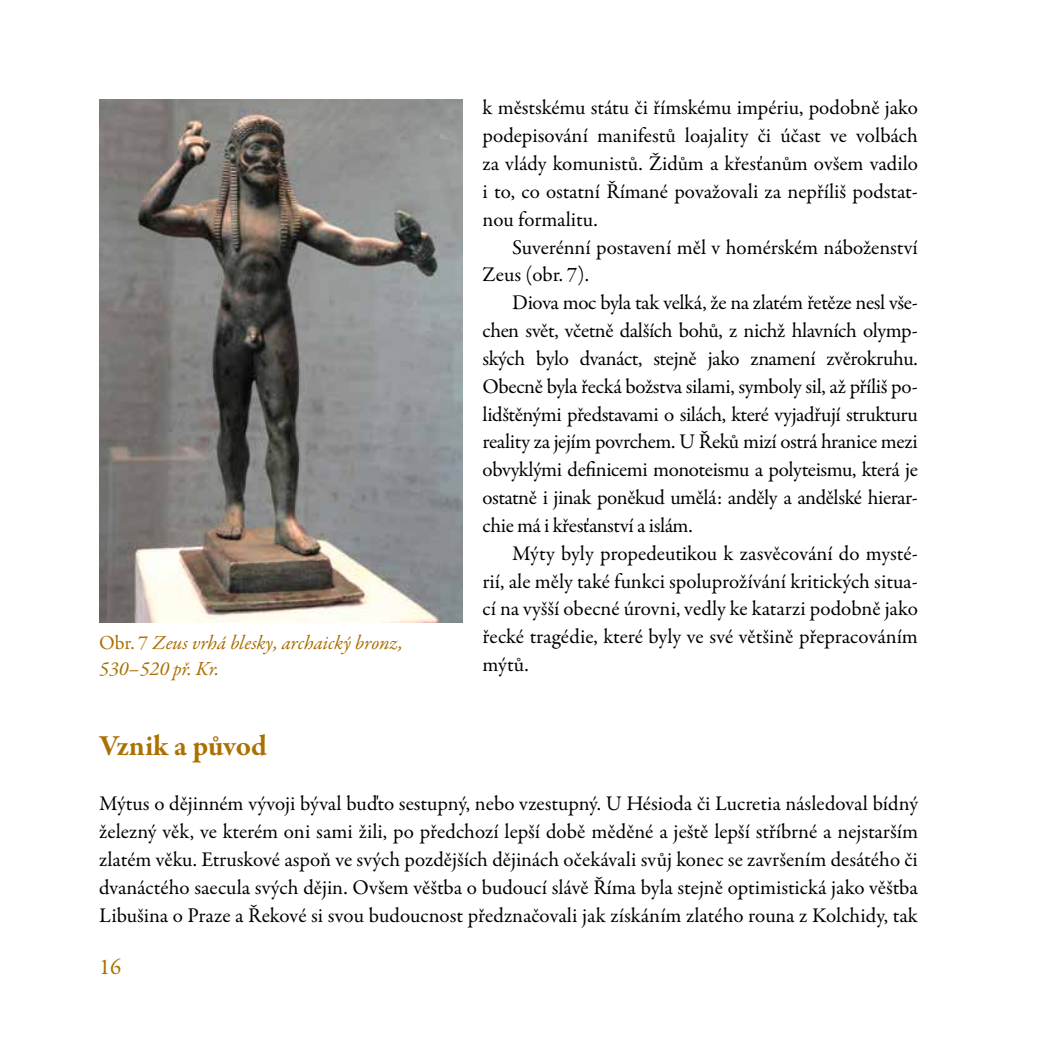
<style>
.page{position:relative;width:1042px;height:1042px;background:#fff}
.page>*{position:absolute;margin:0;border:0;box-sizing:border-box;transform-origin:0 0}
.t1{font:700 29.75px "Garamond Premr Pro";color:#ab7000}
.t2{font:22.75px "Garamond Premr Pro";color:#ab7000}
.t3{font:21px/27.8px "Garamond Premr Pro";letter-spacing:-.005em;color:#000;text-align:justify}
.t4{font:italic 20.12px/26.2px "Garamond Premr Pro";color:#ab7000}
.s1{font-style:normal}
</style>
<div class="page">
<img style="left:99px;top:99px;width:364px;height:523px">
<p class="t4" style="left:99px;top:630px;width:305px"><span class="s1">Obr. 7</span> Zeus vrhá blesky, archaický bronz,<br>530–520 př. Kr.</p>
<p class="t3" style="left:482px;top:94px;width:437px">k městskému státu či římskému impériu, podobně jako podepisování manifestů loajality či účast ve volbách za vlády komunistů. Židům a křesťanům ovšem vadilo i to, co ostatní Římané považovali za nepříliš podstat&shy;nou formalitu.</p>
<p class="t3" style="left:482px;top:234px;width:437px;text-indent:30px">Suverénní postavení měl v homérském náboženství<br>Zeus (obr. 7).</p>
<p class="t3" style="left:482px;top:289px;width:437px;text-indent:30px">Diova moc byla tak velká, že na zlatém řetěze nesl vše&shy;chen svět, včetně dalších bohů, z nichž hlavních olymp&shy;ských bylo dvanáct, stejně jako znamení zvěrokruhu.<br>Obecně byla řecká božstva silami, symboly sil, až příliš po&shy;lidštěnými představami o silách, které vyjadřují strukturu reality za jejím povrchem. U Řeků mizí ostrá hranice mezi obvyklými definicemi monoteismu a polyteismu, která je ostatně i jinak poněkud umělá: anděly a andělské hierar&shy;chie má i křesťanství a islám.</p>
<p class="t3" style="left:482px;top:540px;width:437px;text-indent:30px">Mýty byly propedeutikou k zasvěcování do mysté&shy;rií, ale měly také funkci spoluprožívání kritických situa&shy;cí na vyšší obecné úrovni, vedly ke katarzi podobně jako řecké tragédie, které byly ve své většině přepracováním mýtů.</p>
<h1 class="t1" style="left:99px;top:727px;width:169px">Vznik a původ</h1>
<p class="t3" style="left:99px;top:790px;width:820px">Mýtus o dějinném vývoji býval buďto sestupný, nebo vzestupný. U Hésioda či Lucretia následoval bídný železný věk, ve kterém oni sami žili, po předchozí lepší době měděné a ještě lepší stříbrné a nejstarším zlatém věku. Etruskové aspoň ve svých pozdějších dějinách očekávali svůj konec se završením desátého či dvanáctého saecula svých dějin. Ovšem věštba o budoucí slávě Říma byla stejně optimistická jako věštba Libušina o Praze a Řekové si svou budoucnost předznačovali jak získáním zlatého rouna z Kolchidy, tak</p>
<p class="t2" style="left:99px;top:953px;width:24px">16</p>
</div>
